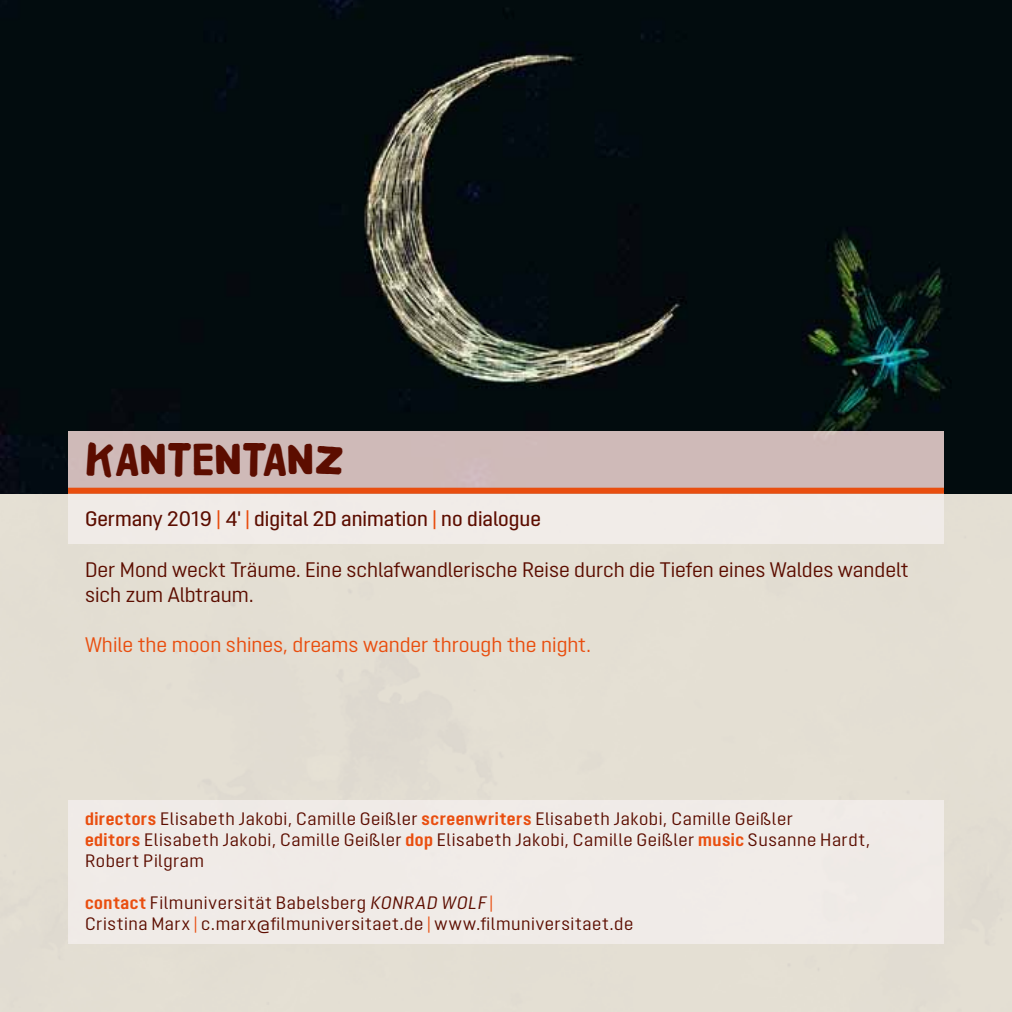
<style>
.page{position:relative;width:1012px;height:1012px;background:#e4dfd3}
.page>*{position:absolute;margin:0;border:0;box-sizing:border-box;transform-origin:0 0}
.t1{font:48px "HVD Poster Clean";color:#5c0d00}
.t2{font:21px/25.2px "Opinion Pro";color:#5c0d00}
.t3{font:21px "Opinion Pro";color:#e94e0f}
.t4{font:500 21px "Opinion Pro";color:#5c0d00}
.t5{font:18px/21px "Opinion Pro";letter-spacing:.03em;color:#5c0d00}
.s1{color:#e94e0f}
.s2{font-weight:700;color:#e94e0f}
.s3{font-style:italic}
</style>
<div class="page">
<div style="left:68px;top:800px;width:876px;height:144px;background:#efe7e6"></div>
<img style="left:0;top:0;width:1012px;height:494px">
<div style="left:68px;top:431px;width:876px;height:59px;background:#ceb6b3"></div>
<div style="left:68px;top:492px;width:876px;height:52px;background:#efe7e6"></div>
<div style="left:68px;top:488px;width:876px;height:6px;background:#e94e0f"></div>
<h1 class="t1" style="left:85px;top:438px;width:260px">Kantentanz</h1>
<p class="t4" style="left:85px;top:507px;width:457px">Germany 2019 <span class="s1">|</span> 4' <span class="s1">|</span> digital 2D animation <span class="s1">|</span> no dialogue</p>
<p class="t2" style="left:85px;top:557px;width:825px">Der Mond weckt Träume. Eine schlafwandlerische Reise durch die Tiefen eines Waldes wandelt sich zum Albtraum.</p>
<p class="t3" style="left:85px;top:633px;width:508px">While the moon shines, dreams wander through the night.</p>
<p class="t5" style="left:85px;top:808px;width:787px"><span class="s2">directors</span> Elisabeth Jakobi, Camille Geißler <span class="s2">screenwriters</span> Elisabeth Jakobi, Camille Geißler<br><span class="s2">editors</span> Elisabeth Jakobi, Camille Geißler <span class="s2">dop</span> Elisabeth Jakobi, Camille Geißler <span class="s2">music</span> Susanne Hardt,<br>Robert Pilgram</p>
<p class="t5" style="left:85px;top:892px;width:550px"><span class="s2">contact</span> Filmuniversität Babelsberg <span class="s3">KONRAD WOLF</span><span class="s1">|<br></span>Cristina Marx <span class="s1">|</span> c.marx@filmuniversitaet.de <span class="s1">|</span> www.filmuniversitaet.de</p>
</div>
